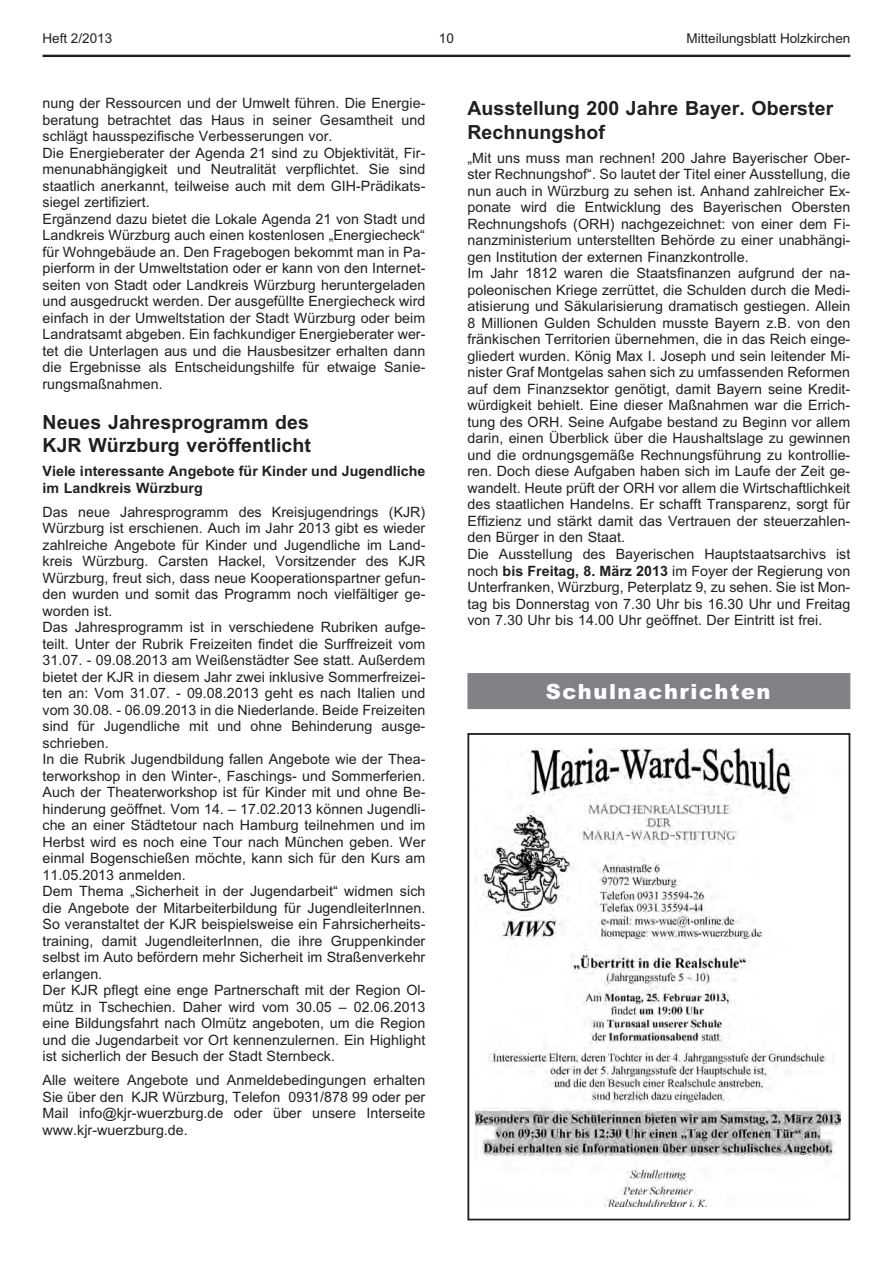
<style>
.page{position:relative;width:894px;height:1263px;background:#fff}
.page>*{position:absolute;margin:0;border:0;box-sizing:border-box;transform-origin:0 0}
.t1{font:900 21px "Arial";letter-spacing:.07em;color:#fff}
.t2{font:700 19.5px/23.5px "Arial";letter-spacing:.005em;color:#231f20}
.t3{font:14.25px/16.5px "Arial";letter-spacing:.005em;color:#231f20}
.t4{font:700 14.25px/16.5px "Arial";letter-spacing:.005em;color:#231f20}
.t5{font:13.5px "Arial";letter-spacing:-.005em;color:#231f20}
.s1{font-weight:700}
</style>
<div class="page">
<div style="left:467px;top:673px;width:383px;height:36px;background:#808285"></div>
<hr style="left:43px;top:55px;width:807px;height:2px;background:#231f20">
<img style="left:475px;top:748px;width:366px;height:459px">
<div style="left:467px;top:733px;width:383px;height:487px;border:2px solid #231f20"></div>
<p class="t5" style="left:43px;top:33px;width:71px">Heft 2/2013</p>
<p class="t5" style="left:439px;top:33px;width:16px">10</p>
<p class="t5" style="left:687px;top:33px;width:165px">Mitteilungsblatt Holzkirchen</p>
<p class="t3" style="left:43px;top:96px;width:385px">nung der Res sour cen und der Um welt füh ren. Die Ener gie - be ra tung be trach tet das Haus in sei ner Ge samt heit und schlägt haus spe zi fi sche Ver bes se run gen vor.<br>Die Ener gie be ra ter der Agen da 21 sind zu Ob jek ti vi tät, Fir - men un ab hän gig keit und Neut ra li tät ver pflich tet. Sie sind staat lich aner kannt, teil wei se auch mit dem GIH-Prä di kats - sie gel zer ti fi ziert.<br>Er gän zend dazu bie tet die Lo ka le Agen da 21 von Stadt und Land kreis Würz burg auch ei nen kos ten lo sen „Ener gie check“ für Wohn ge bäu de an. Den Fra ge bo gen be kommt man in Pa - pier form in der Um welt sta ti on oder er kann von den In ter net - sei ten von Stadt oder Land kreis Würz burg he run ter ge la den und aus ge druckt wer den. Der aus ge füll te Ener gie check wird ein fach in der Um welt sta ti on der Stadt Würz burg oder beim Land rats amt ab ge ben. Ein fach kun di ger Ener gie be ra ter wer - tet die Un ter la gen aus und die Haus be sit zer er hal ten dann die Er geb nis se als Ent schei dungs hil fe für et wai ge Sa nie - rungs maß nah men.</p>
<h2 class="t2" style="left:43px;top:412px;width:270px">Neu es Jah res pro gramm des<br>KJR Würz burg ver öf fent licht</h2>
<p class="t4" style="left:43px;top:464px;width:384px">Vie le in ter es san te An ge bo te für Kin der und Ju gend li che im Land kreis Würz burg</p>
<p class="t3" style="left:43px;top:505px;width:385px">Das neue Jah res pro gramm des Kreis ju gend rings (KJR)<br>Würz burg ist er schie nen. Auch im Jahr 2013 gibt es wie der zahl rei che An ge bo te für Kin der und Ju gend li che im Land - kreis Würz burg. Cars ten Ha ckel, Vor sit zen der des KJR Würz burg, freut sich, dass neue Ko ope ra tions part ner ge fun - den wur den und so mit das Pro gramm noch viel fäl ti ger ge - wor den ist.<br>Das Jah res pro gramm ist in ver schie de ne Ru bri ken auf ge - teilt. Un ter der Ru brik Frei zei ten fin det die Surf frei zeit vom 31.07. - 09.08.2013 am Wei ßens täd ter See statt. Au ßer dem bie tet der KJR in die sem Jahr zwei in klu si ve Som mer frei zei - ten an: Vom 31.07. - 09.08.2013 geht es nach Ita lien und vom 30.08. - 06.09.2013 in die Nie der lan de. Bei de Frei zei ten sind für Ju gend li che mit und ohne Be hin de rung aus ge&shy;schrie ben.<br>In die Ru brik Ju gend bil dung fal len An ge bo te wie der Thea - ter works hop in den Win ter-, Fa schings- und Som mer fe rien.<br>Auch der Thea ter works hop ist für Kin der mit und ohne Be - hin de rung ge öff net. Vom 14. – 17.02.2013 kön nen Ju gend li - che an ei ner Städ te tour nach Ham burg teil neh men und im Herbst wird es noch eine Tour nach Mün chen ge ben. Wer ein mal Bo gen schie ßen möch te, kann sich für den Kurs am 11.05.2013 an mel den.<br>Dem The ma „Si cher heit in der Ju gend ar beit“ wid men sich die An ge bo te der Mit ar bei ter bil dung für Ju gend lei te rIn nen.<br>So ver an stal tet der KJR bei spiels wei se ein Fahr si cher heits - trai ning, da mit Ju gend lei te rIn nen, die ihre Grup pen kin der selbst im Auto be för dern mehr Si cher heit im Stra ßen ver kehr er lan gen.<br>Der KJR pflegt eine enge Part ner schaft mit der Re gi on Ol - mütz in Tsche chien. Da her wird vom 30.05 – 02.06.2013 eine Bil dungs fahrt nach Ol mütz an ge bo ten, um die Re gi on und die Ju gend ar beit vor Ort ken nen zu ler nen. Ein High light ist si cher lich der Be such der Stadt Stern beck.</p>
<p class="t3" style="left:43px;top:1073px;width:384px;text-align:justify">Alle wei te re An ge bo te und An mel de be din gun gen er hal ten Sie über den KJR Würz burg, Te le fon 0931/878 99 oder per Mail info@kjr-wu erz burg.de oder über un se re In ter sei te www.kjr-wu erz burg.de.</p>
<h2 class="t2" style="left:467px;top:98px;width:367px">Aus stel lung 200 Jah re Bayer. Oberster<br>Rech nungs hof</h2>
<p class="t3" style="left:467px;top:151px;width:385px">„Mit uns muss man rech nen! 200 Jah re Baye ri scher Ober - ster Rech nungs hof“. So lau tet der Ti tel ei ner Aus stel lung, die nun auch in Würz burg zu se hen ist. An hand zahl rei cher Ex - po na te wird die Ent wic klung des Baye ri schen Ober sten Rech nungs hofs (ORH) nach ge zeich net: von ei ner dem Fi - nanz mi nis te ri um un ter stell ten Be hör de zu ei ner un ab hän gi - gen In sti tu ti on der ex ter nen Fi nanz kon trol le.<br>Im Jahr 1812 wa ren die Staats fi nan zen auf grund der na - poleo ni schen Krie ge zer rüt tet, die Schul den durch die Me di - ati sie rung und Sä ku la ri sie rung dra ma tisch ge stie gen. Al lein 8 Mil lio nen Gul den Schul den muss te Bay ern z.B. von den frän ki schen Ter ri to rien über neh men, die in das Reich ein ge - glie dert wur den. Kö nig Max I. Jo seph und sein lei ten der Mi - nis ter Graf Mont ge las sa hen sich zu um fas sen den Re for men auf dem Fi nanz sek tor ge nö tigt, da mit Bay ern sei ne Kre dit - wür dig keit be hielt. Eine die ser Maß nah men war die Er rich - tung des ORH. Sei ne Auf ga be be stand zu Be ginn vor al lem da rin, ei nen Über blick über die Haus halts la ge zu ge win nen und die ord nungs ge mä ße Rech nungs füh rung zu kon trol lie - ren. Doch die se Auf ga ben ha ben sich im Lau fe der Zeit ge - wan delt. Heu te prüft der ORH vor al lem die Wirt schaft lich keit des staat li chen Han delns. Er schafft Trans pa renz, sorgt für Ef fi zienz und stärkt da mit das Ver trau en der steu er zah len - den Bür ger in den Staat.<br>Die Aus stel lung des Baye ri schen Haupt staats ar chivs ist noch <span class="s1">bis Frei tag, 8. März 2013</span> im Foy er der Re gie rung von Un ter fran ken, Würz burg, Pe ter platz 9, zu se hen. Sie ist Mon - tag bis Don ners tag von 7.30 Uhr bis 16.30 Uhr und Frei tag von 7.30 Uhr bis 14.00 Uhr ge öff net. Der Ein tritt ist frei.</p>
<h1 class="t1" style="left:546px;top:684px;width:226px">Schulnachrichten</h1>
</div>
